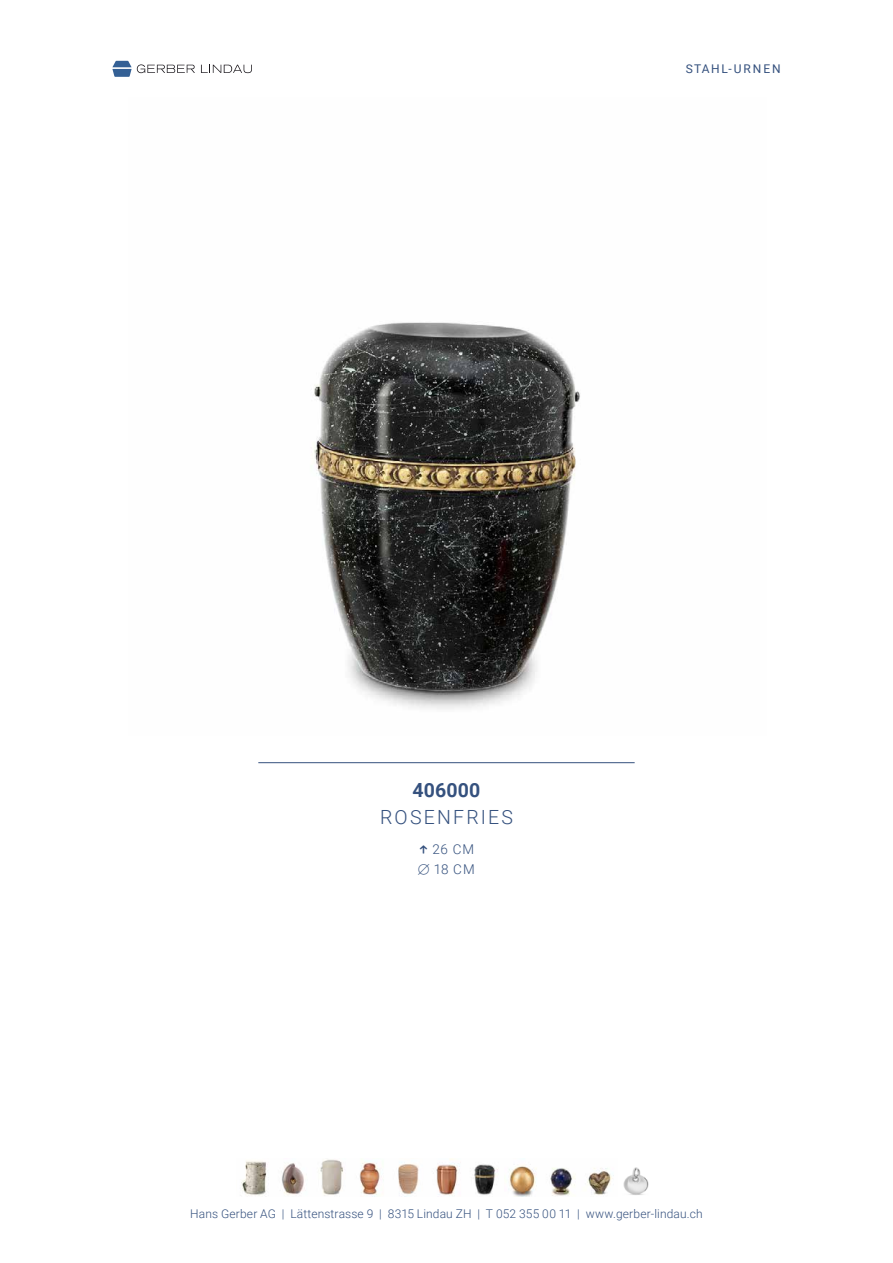
<style>
.page{position:relative;width:893px;height:1263px;background:#fff}
.page>*{position:absolute;margin:0;border:0;box-sizing:border-box;transform-origin:0 0}
.t1{font:300 19.5px "Roboto";letter-spacing:.11em;color:#35517e}
.t2{font:700 19.5px "Roboto";letter-spacing:.005em;color:#35517e}
.t3{font:300 13.5px/19.5px "Roboto";letter-spacing:.06em;color:#35517e;text-align:right}
.t4{font:300 12px "Roboto";letter-spacing:.01em;color:#35517e}
.t5{font:12px "Roboto";letter-spacing:.155em;color:#35517e}
</style>
<div class="page">
<svg style="left:112px;top:61px;width:83px;height:16px"></svg>
<svg style="left:201px;top:65px;width:51px;height:8px"></svg>
<hr style="left:258px;top:762px;width:377px;height:1px;background:#35517e">
<img style="left:314px;top:322px;width:266px;height:387px">
<img style="left:241px;top:1159px;width:408px;height:37px">
<p class="t5" style="left:686px;top:60px;width:96px">STAHL-URNEN</p>
<h1 class="t2" style="left:413px;top:776px;width:69px">406000</h1>
<h1 class="t1" style="left:380px;top:803px;width:134px">ROSENFRIES</h1>
<p class="t3" style="left:418px;top:839px;width:58px">26 CM<br>∅ 18 CM</p>
<p class="t4" style="left:190px;top:1205px;width:514px">Hans Gerber AG | Lättenstrasse 9 | 8315 Lindau ZH | T 052 355 00 11 | www.gerber-lindau.ch</p>
</div>
